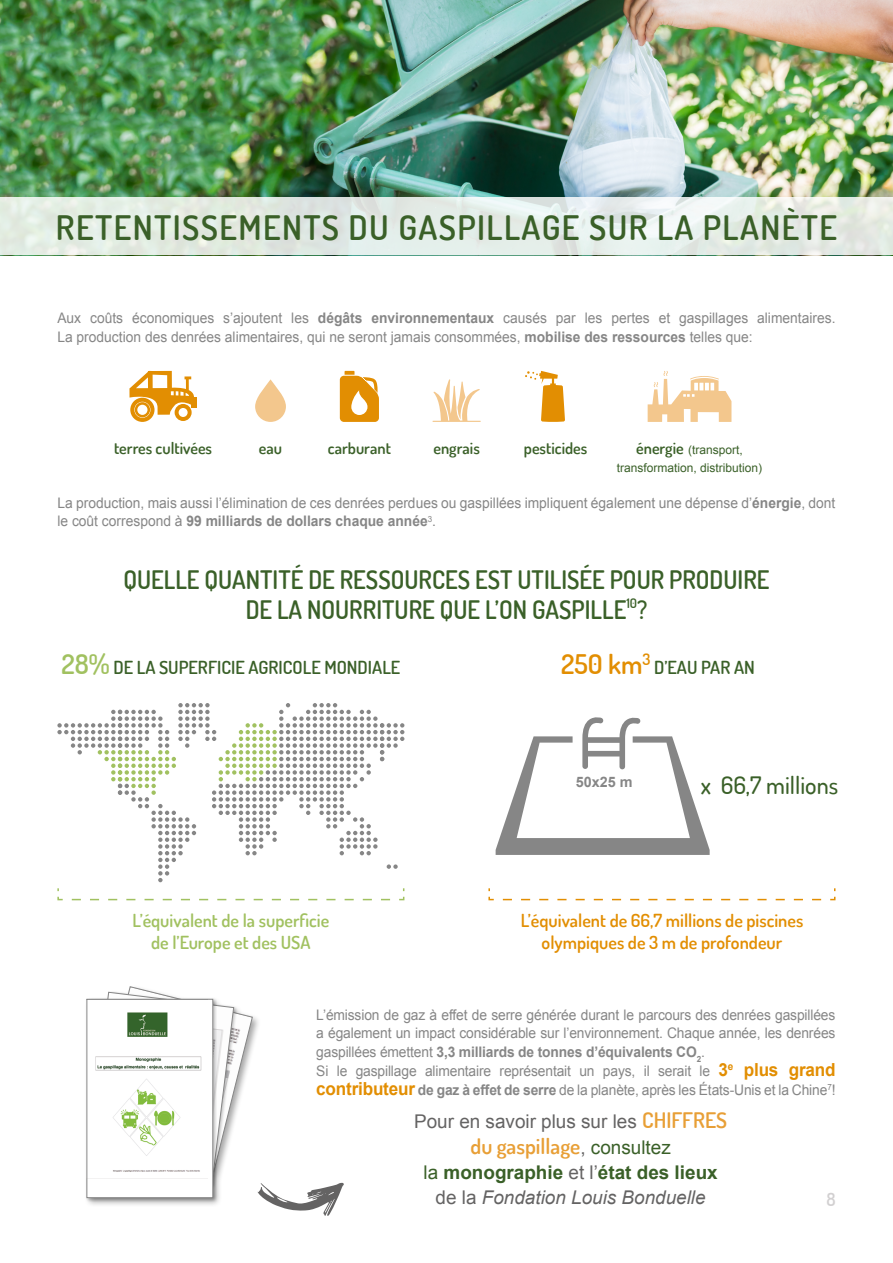
<style>
.page{position:relative;width:893px;height:1263px;background:#fff}
.page>*{position:absolute;margin:0;border:0;box-sizing:border-box;transform-origin:0 0}
.t1{font:600 33.75px "Dosis";letter-spacing:.04em;color:#3a6028}
.t2{font:600 27px "Dosis";color:#e28e02}
.t3{font:600 25.5px/30px "Dosis";color:#3a6028;text-align:center;scale:.95 1}
.t4{font:500 24px "Dosis";color:#3a6028}
.t5{font:600 21.45px "Dosis";color:#e89f36}
.t6{font:700 18.9px/25.2px "Arial";color:#3a6028;text-align:center}
.t7{font:18.9px "Arial";color:#646363}
.t8{font:600 18px/22.5px "Dosis";color:#e28e02;text-align:center}
.t9{font:600 18px/22.5px "Dosis";color:#a1c160;text-align:center}
.t10{font:600 18px "Dosis";color:#3a6028}
.t11{font:600 18px "Dosis";color:#d2d0d1}
.t12{font:600 16.05px "Dosis";color:#3a6028}
.t13{font:14.55px/18.8px "Arial";color:#868686;scale:.95 1}
.t14{font:700 14.4px "Arial";color:#868686}
.t15{font:12px/18px "Arial";color:#3a6028;text-align:center}
.s1{font-weight:700}
.s2{font-family:"Dosis";font-weight:600;font-size:16.05px}
.s3{font-size:27px;color:#a1c160}
.s4{font-weight:700;font-size:18px;color:#e28e02}
.s5{font-family:"Dosis";font-weight:600;font-size:21.45px;color:#e89f36}
.s6{font-family:"Arial";font-weight:400;font-size:18.9px;color:#646363}
.s7{font-family:"Arial";font-weight:400;font-size:18.9px;color:#3a6028}
.s8{font-weight:400}
.s9{font-weight:400;color:#646363}
.s10{font-weight:400;font-style:italic;color:#646363}
</style>
<div class="page">
<img style="left:0;top:0;width:893px;height:198px">
<svg style="left:0;top:198px;width:893px;height:57px;background:#e3ebe6"></svg>
<svg style="left:255px;top:379px;width:31px;height:43px"></svg>
<svg style="left:259px;top:385px;width:16px;height:35px"></svg>
<svg style="left:432px;top:379px;width:49px;height:43px"></svg>
<svg style="left:340px;top:371px;width:39px;height:51px"></svg>
<svg style="left:525px;top:371px;width:40px;height:51px"></svg>
<svg style="left:648px;top:371px;width:83px;height:51px"></svg>
<svg style="left:129px;top:371px;width:65px;height:51px"></svg>
<div style="left:192px;top:398px;width:5px;height:10px;background:#e28e02"></div>
<svg style="left:496px;top:717px;width:214px;height:138px"></svg>
<svg style="left:57px;top:703px;width:348px;height:198px"></svg>
<svg style="left:488px;top:888px;width:348px;height:13px"></svg>
<svg style="left:88px;top:986px;width:256px;height:230px"></svg>
<div style="left:85px;top:997px;width:132px;height:205px;background:#000;opacity:.25"></div>
<div style="left:87px;top:999px;width:126px;height:198px;background:#fff"></div>
<img style="left:95px;top:1012px;width:107px;height:160px">
<div style="left:87px;top:999px;width:126px;height:199px;border:1px solid #868686"></div>
<h1 class="t1" style="left:56px;top:205px;width:783px">RETENTISSEMENTS DU GASPILLAGE SUR LA PLANÈTE</h1>
<p class="t13" style="left:57px;top:309px;width:821px">Aux coûts économiques s’ajoutent les <span class="s1">dégâts environnementaux</span> causés par les pertes et gaspillages alimentaires.<br>La production des denrées alimentaires, qui ne seront jamais consommées, <span class="s1">mobilise des ressources</span> telles que:</p>
<p class="t12" style="left:114px;top:438px;width:100px">terres cultivées</p>
<p class="t12" style="left:259px;top:438px;width:25px">eau</p>
<p class="t12" style="left:328px;top:438px;width:65px">carburant</p>
<p class="t12" style="left:433px;top:438px;width:48px">engrais</p>
<p class="t12" style="left:524px;top:438px;width:65px">pesticides</p>
<p class="t15" style="left:617px;top:441px;width:147px"><span class="s2">énergie</span> (transport, transformation, distribution)</p>
<p class="t13" style="left:57px;top:493px;width:820px">La production, mais aussi l’élimination de ces denrées perdues ou gaspillées impliquent également une dépense d’<span class="s1">énergie</span>, dont le coût correspond à <span class="s1">99 milliards de dollars chaque année</span><sup>3</sup>.</p>
<h3 class="t3" style="left:123px;top:564px;width:682px">QUELLE QUANTITÉ DE RESSOURCES EST UTILISÉE POUR PRODUIRE<br>DE LA NOURRITURE QUE L’ON GASPILLE<sup>10</sup>?</h3>
<p class="t10" style="left:61px;top:656px;width:340px"><span class="s3">28%</span> DE LA SUPERFICIE AGRICOLE MONDIALE</p>
<h2 class="t2" style="left:561px;top:646px;width:91px">250 km<sup>3</sup></h2>
<p class="t10" style="left:654px;top:656px;width:102px">D’EAU PAR AN</p>
<p class="t14" style="left:576px;top:772px;width:58px">50x25 m</p>
<h3 class="t4" style="left:701px;top:769px;width:139px">x 66,7 millions</h3>
<p class="t9" style="left:132px;top:908px;width:198px">L’équivalent de la superficie de l’Europe et des USA</p>
<p class="t8" style="left:521px;top:908px;width:284px">L’équivalent de 66,7 millions de piscines olympiques de 3 m de profondeur</p>
<p class="t13" style="left:316px;top:1005px;width:548px">L’émission de gaz à effet de serre générée durant le parcours des denrées gaspillées a également un impact considérable sur l’environnement. Chaque année, les denrées gaspillées émettent <span class="s1">3,3 milliards de tonnes d’équivalents CO</span><sub>2</sub>.<br>Si le gaspillage alimentaire représentait un pays, il serait le <span class="s4">3</span><sup>e</sup> <span class="s4">plus grand contributeur</span> <span class="s1">de gaz à effet de serre</span> de la planète, après les États-Unis et la Chine<sup>7</sup>!</p>
<p class="t7" style="left:414px;top:1109px;width:314px">Pour en savoir plus sur les <span class="s5">CHIFFRES</span></p>
<h3 class="t5" style="left:470px;top:1132px;width:202px">du gaspillage<span class="s6">,</span> <span class="s7">consultez</span></h3>
<p class="t6" style="left:424px;top:1160px;width:296px"><span class="s8">la</span> monographie <span class="s9">et l’</span>état des lieux <span class="s9">de la</span> <span class="s10">Fondation Louis Bonduelle</span></p>
<p class="t11" style="left:826px;top:1187px;width:11px">8</p>
</div>
